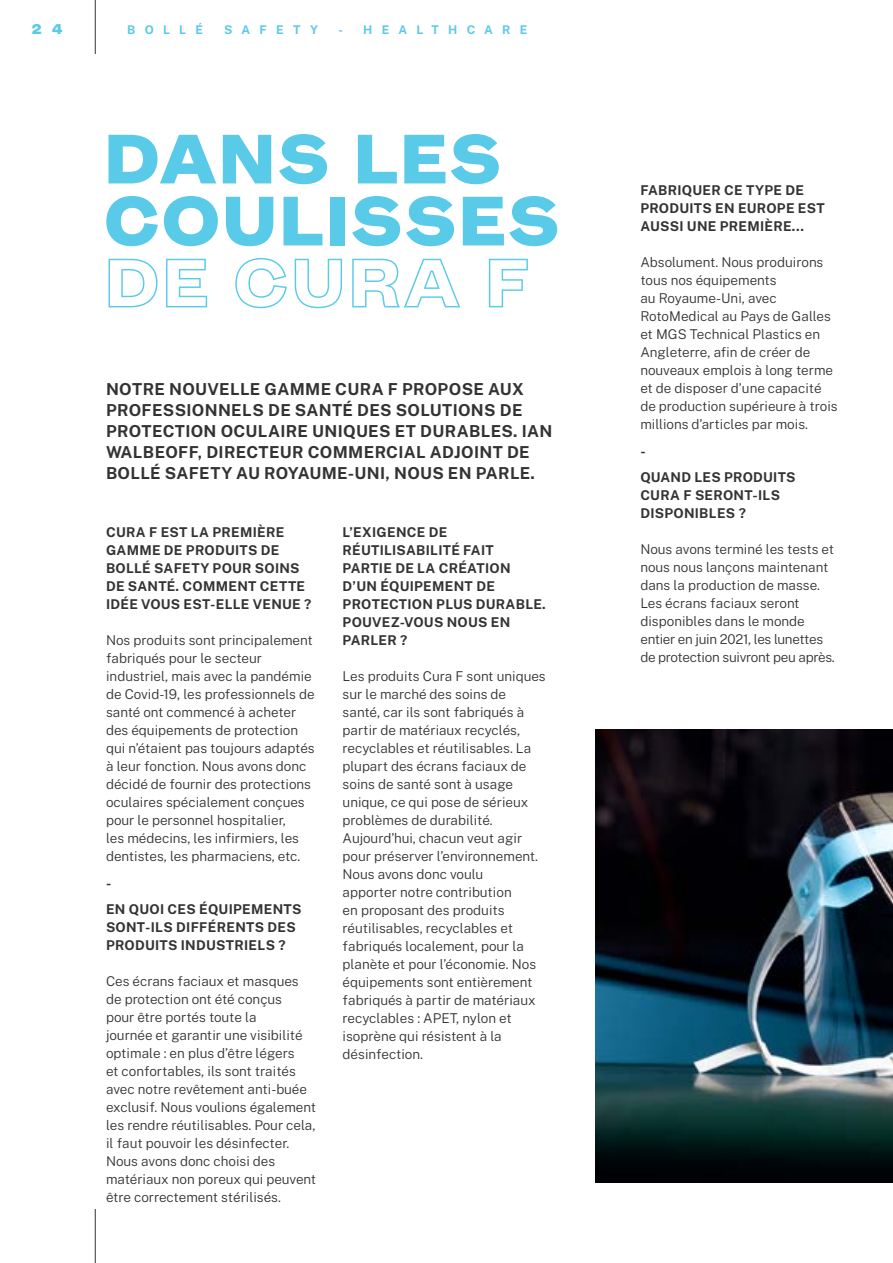
<style>
.page{position:relative;width:893px;height:1263px;background:#fff}
.page>*{position:absolute;margin:0;border:0;box-sizing:border-box;transform-origin:0 0}
.t1{font:900 66.6px/61.9px "Mint Grotesk V1.1";letter-spacing:.03em;color:#59cbe8}
.t2{font:66.6px "Mint Grotesk Outline";letter-spacing:.03em;color:#59cbe8}
.t3{font:700 16.5px/21px "Public Sans";letter-spacing:.02em;color:#333}
.t4{font:300 13.5px/18px "Public Sans";color:#333}
.t5{font:700 13.5px/18px "Public Sans";letter-spacing:.02em;color:#333}
.t6{font:900 13.5px "Mint Grotesk V1.1";color:#59cbe8}
.t7{font:700 12px "Public Sans";letter-spacing:.77em;color:#59cbe8}
</style>
<div class="page">
<img style="left:595px;top:729px;width:298px;height:453px">
<hr style="left:95px;top:0;width:1px;height:54px;background:#333">
<hr style="left:95px;top:1209px;width:1px;height:54px;background:#333">
<p class="t6" style="left:32px;top:21px;width:32px">2 4</p>
<p class="t7" style="left:127px;top:21px;width:77px">BOLLÉ</p>
<p class="t7" style="left:224px;top:21px;width:96px">SAFETY</p>
<p class="t7" style="left:338px;top:21px;width:191px">- HEALTHCARE</p>
<h1 class="t1" style="left:104px;top:128px;width:457px">DANS LES<br>COULISSES</h1>
<h1 class="t2" style="left:104px;top:242px;width:426px">DE CURA F</h1>
<p class="t3" style="left:106px;top:378px;width:448px">NOTRE NOUVELLE GAMME CURA F PROPOSE AUX PROFESSIONNELS DE SANTÉ DES SOLUTIONS DE PROTECTION OCULAIRE UNIQUES ET DURABLES. IAN WALBEOFF, DIRECTEUR COMMERCIAL ADJOINT DE BOLLÉ SAFETY AU ROYAUME-UNI, NOUS EN PARLE.</p>
<p class="t5" style="left:106px;top:522px;width:207px">CURA F EST LA PREMIÈRE<br>GAMME DE PRODUITS DE<br>BOLLÉ SAFETY POUR SOINS<br>DE SANTÉ. COMMENT CETTE<br>IDÉE VOUS EST-ELLE VENUE ?</p>
<p class="t4" style="left:106px;top:630px;width:210px">Nos produits sont principalement fabriqués pour le secteur industriel, mais avec la pandémie de Covid-19, les professionnels de santé ont commencé à acheter des équipements de protection qui n’étaient pas toujours adaptés à leur fonction. Nous avons donc décidé de fournir des protections oculaires spécialement conçues pour le personnel hospitalier,<br>les médecins, les infirmiers, les dentistes, les pharmaciens, etc.</p>
<p class="t5" style="left:106px;top:869px;width:197px;line-height:26.5px">-<br>EN QUOI CES ÉQUIPEMENTS</p>
<p class="t5" style="left:106px;top:917px;width:191px">SONT-ILS DIFFÉRENTS DES<br>PRODUITS INDUSTRIELS ?</p>
<p class="t4" style="left:106px;top:971px;width:212px">Ces écrans faciaux et masques de protection ont été conçus<br>pour être portés toute la<br>journée et garantir une visibilité optimale : en plus d’être légers<br>et confortables, ils sont traités avec notre revêtement anti-buée exclusif. Nous voulions également les rendre réutilisables. Pour cela, il faut pouvoir les désinfecter.<br>Nous avons donc choisi des matériaux non poreux qui peuvent être correctement stérilisés.</p>
<p class="t5" style="left:343px;top:522px;width:205px">L’EXIGENCE DE<br>RÉUTILISABILITÉ FAIT<br>PARTIE DE LA CRÉATION<br>D’UN ÉQUIPEMENT DE<br>PROTECTION PLUS DURABLE.<br>POUVEZ-VOUS NOUS EN<br>PARLER ?</p>
<p class="t4" style="left:343px;top:666px;width:205px">Les produits Cura F sont uniques sur le marché des soins de santé, car ils sont fabriqués à partir de matériaux recyclés, recyclables et réutilisables. La plupart des écrans faciaux de soins de santé sont à usage unique, ce qui pose de sérieux problèmes de durabilité.<br>Aujourd’hui, chacun veut agir pour préserver l’environnement.<br>Nous avons donc voulu<br>apporter notre contribution<br>en proposant des produits réutilisables, recyclables et fabriqués localement, pour la planète et pour l’économie. Nos équipements sont entièrement fabriqués à partir de matériaux recyclables : APET, nylon et isoprène qui résistent à la désinfection.</p>
<p class="t5" style="left:640px;top:180px;width:186px">FABRIQUER CE TYPE DE<br>PRODUITS EN EUROPE EST<br>AUSSI UNE PREMIÈRE...</p>
<p class="t4" style="left:640px;top:252px;width:199px">Absolument. Nous produirons tous nos équipements<br>au Royaume-Uni, avec<br>RotoMedical au Pays de Galles et MGS Technical Plastics en<br>Angleterre, afin de créer de nouveaux emplois à long terme et de disposer d’une capacité de production supérieure à trois millions d’articles par mois.</p>
<p class="t5" style="left:640px;top:437px;width:157px;line-height:26.5px">-<br>QUAND LES PRODUITS</p>
<p class="t5" style="left:640px;top:485px;width:141px">CURA F SERONT-ILS<br>DISPONIBLES ?</p>
<p class="t4" style="left:640px;top:539px;width:196px">Nous avons terminé les tests et nous nous lançons maintenant dans la production de masse.<br>Les écrans faciaux seront disponibles dans le monde entier en juin 2021, les lunettes de protection suivront peu après.</p>
</div>
